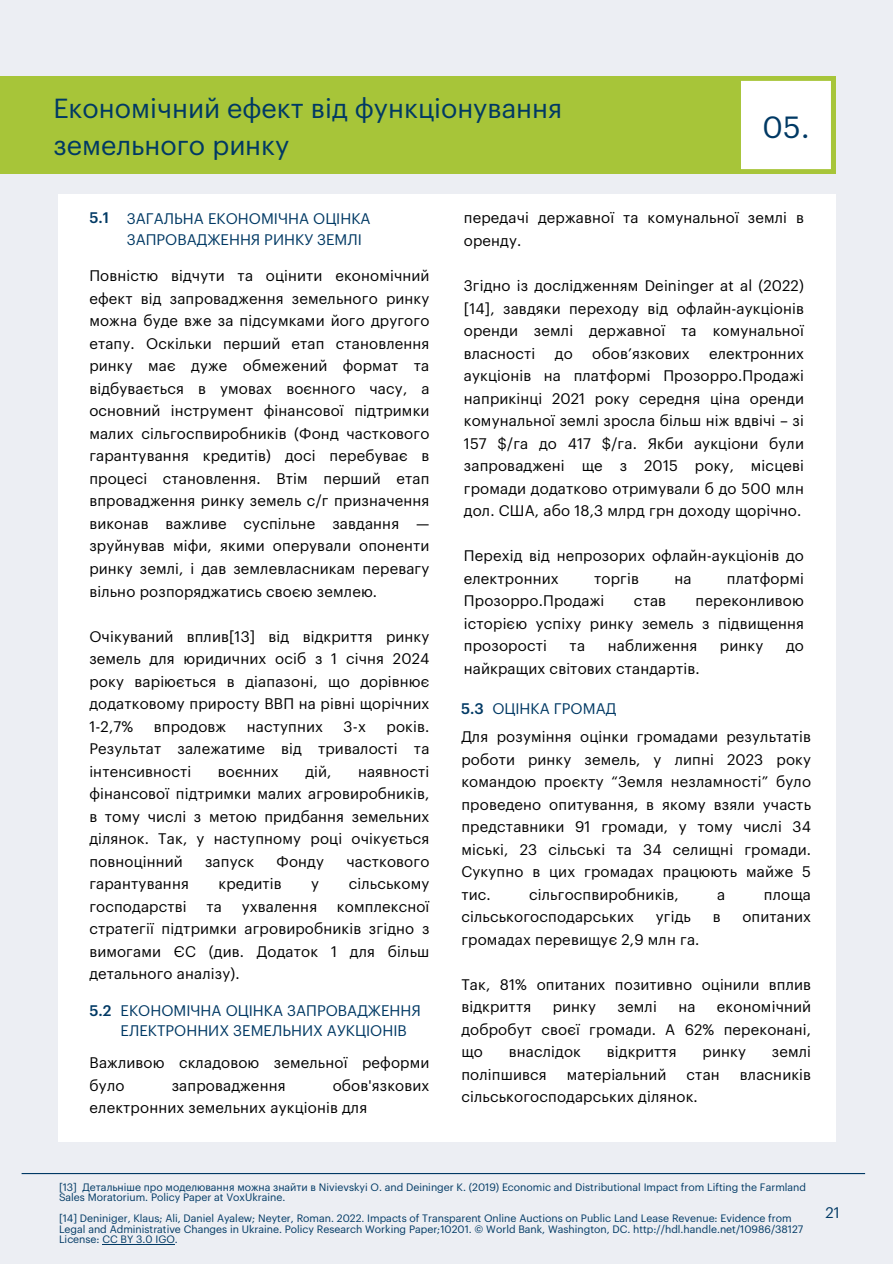
<style>
.page{position:relative;width:893px;height:1264px;background:#fff}
.page>*{position:absolute;margin:0;border:0;box-sizing:border-box;transform-origin:0 0}
.t1{font:30px "Graphik LC";color:#003964}
.t2{font:27px/37.2px "Graphik LC";color:#003964}
.t3{font:15px/22.5px "Graphik LC";letter-spacing:.01em;color:#000;text-align:justify}
.t4{font:15px/20.2px "Graphik LC";color:#003964}
.t5{font:500 15px "Graphik LC";color:#003964}
.t6{font:10.5px/10.5px "Graphik LC";color:#003964}
.s1{font-weight:500;color:#003964}
.s2{color:#003964}
</style>
<div class="page">
<div style="left:0;top:0;width:892px;height:1263px;background:#eceef3"></div>
<hr style="left:22px;top:1172px;width:843px;height:2px;background:#003964">
<div style="left:58px;top:194px;width:777px;height:947px;background:#fff"></div>
<div style="left:0;top:76px;width:803px;height:98px;background:#a7c539"></div>
<svg style="left:741px;top:76px;width:94px;height:97px"></svg>
<hr style="left:102px;top:1244px;width:73px;height:1px;background:#003964">
<h2 class="t2" style="left:53px;top:90px;width:510px">Економічний ефект від функціонування земельного ринку</h2>
<h1 class="t1" style="left:762px;top:114px;width:49px">05.</h1>
<p class="t5" style="left:89px;top:211px;width:21px">5.1</p>
<p class="t4" style="left:127px;top:209px;width:245px">ЗАГАЛЬНА ЕКОНОМІЧНА ОЦІНКА<br>ЗАПРОВАДЖЕННЯ РИНКУ ЗЕМЛІ</p>
<p class="t3" style="left:89px;top:265px;width:341px">Повністю відчути та оцінити економічний ефект від запровадження земельного ринку можна буде вже за підсумками його другого етапу. Оскільки перший етап становлення ринку має дуже обмежений формат та відбувається в умовах воєнного часу, а основний інструмент фінансової підтримки малих сільгоспвиробників (Фонд часткового гарантування кредитів) досі перебуває в процесі становлення. Втім перший етап впровадження ринку земель с/г призначення виконав важливе суспільне завдання — зруйнував міфи, якими оперували опоненти ринку землі, і дав землевласникам перевагу вільно розпоряджатись своєю землею.</p>
<p class="t3" style="left:89px;top:625px;width:341px">Очікуваний вплив[13] від відкриття ринку земель для юридичних осіб з 1 січня 2024 року варіюється в діапазоні, що дорівнює додатковому приросту ВВП на рівні щорічних 1-2,7%</p>
<p class="t3" style="left:89px;top:715px;width:341px;text-indent:297px">років.<br>Результат залежатиме від тривалості та інтенсивності</p>
<p class="t3" style="left:154px;top:715px;width:74px">впродовж</p>
<p class="t3" style="left:247px;top:715px;width:78px">наступних</p>
<p class="t3" style="left:343px;top:715px;width:24px">3-х</p>
<p class="t3" style="left:218px;top:760px;width:62px">воєнних</p>
<p class="t3" style="left:305px;top:760px;width:28px">дій,</p>
<p class="t3" style="left:89px;top:760px;width:341px;text-indent:269px">наявності фінансової підтримки малих агровиробників, в тому числі з метою придбання земельних ділянок. Так, у наступному році очікується повноцінний</p>
<p class="t3" style="left:205px;top:850px;width:51px">запуск</p>
<p class="t3" style="left:276px;top:850px;width:49px">Фонду</p>
<p class="t3" style="left:346px;top:850px;width:84px">часткового</p>
<p class="t3" style="left:89px;top:873px;width:101px">гарантування</p>
<p class="t3" style="left:218px;top:873px;width:65px">кредитів</p>
<p class="t3" style="left:311px;top:873px;width:9px">у</p>
<p class="t3" style="left:349px;top:873px;width:82px">сільському</p>
<p class="t3" style="left:89px;top:895px;width:99px">господарстві</p>
<p class="t3" style="left:206px;top:895px;width:17px">та</p>
<p class="t3" style="left:242px;top:895px;width:77px">ухвалення</p>
<p class="t3" style="left:89px;top:895px;width:341px;text-indent:247px">комплексної стратегії підтримки агровиробників згідно з вимогами ЄС (див. Додаток 1 для більш детального аналізу).</p>
<p class="t5" style="left:89px;top:1003px;width:24px">5.2</p>
<p class="t4" style="left:120px;top:1001px;width:302px">ЕКОНОМІЧНА ОЦІНКА ЗАПРОВАДЖЕННЯ<br>ЕЛЕКТРОННИХ ЗЕМЕЛЬНИХ АУКЦІОНІВ</p>
<p class="t3" style="left:90px;top:1052px;width:341px">Важливою складовою земельної реформи було</p>
<p class="t3" style="left:90px;top:1074px;width:341px;text-indent:243px">обов'язкових електронних земельних аукціонів для</p>
<p class="t3" style="left:172px;top:1074px;width:115px">запровадження</p>
<p class="t3" style="left:464px;top:207px;width:341px">передачі державної та комунальної землі в оренду.</p>
<p class="t3" style="left:464px;top:275px;width:341px">Згідно із дослідженням Deininger at al (2022) [14], завдяки переходу від офлайн-аукціонів оренди землі державної та комунальної власності</p>
<p class="t3" style="left:555px;top:342px;width:19px">до</p>
<p class="t3" style="left:592px;top:342px;width:99px">обов’язкових</p>
<p class="t3" style="left:464px;top:342px;width:341px;text-indent:245px">електронних аукціонів на платформі Прозорро.Продажі наприкінці 2021 року середня ціна оренди комунальної землі зросла більш ніж вдвічі – зі 157 $/га до 417 $/га. Якби аукціони були запроваджені ще з 2015 року, місцеві громади додатково отримували б до 500 млн дол. США, або 18,3 млрд грн доходу щорічно.</p>
<p class="t3" style="left:464px;top:545px;width:341px">Перехід від непрозорих офлайн-аукціонів до електронних</p>
<p class="t3" style="left:594px;top:567px;width:46px">торгів</p>
<p class="t3" style="left:674px;top:567px;width:19px">на</p>
<p class="t3" style="left:726px;top:567px;width:78px">платформі</p>
<p class="t3" style="left:464px;top:590px;width:142px">Прозорро.Продажі</p>
<p class="t3" style="left:634px;top:590px;width:34px">став</p>
<p class="t3" style="left:464px;top:590px;width:341px;text-indent:232px">переконливою історією успіху ринку земель з підвищення прозорості</p>
<p class="t3" style="left:569px;top:635px;width:17px">та</p>
<p class="t3" style="left:607px;top:635px;width:91px">наближення</p>
<p class="t3" style="left:719px;top:635px;width:45px">ринку</p>
<p class="t3" style="left:786px;top:635px;width:19px">до</p>
<p class="t3" style="left:464px;top:657px;width:237px">найкращих світових стандартів.</p>
<p class="t3" style="left:461px;top:695px;width:351px;line-height:28.2px"><span class="s1">5.3</span> <span class="s2">ОЦІНКА ГРОМАД<br></span>Для розуміння оцінки громадами результатів</p>
<p class="t3" style="left:461px;top:748px;width:351px">роботи ринку земель, у липні 2023 року командою проєкту “Земля незламності” було проведено опитування, в якому взяли участь представники 91 громади, у тому числі 34 міські, 23 сільські та 34 селищні громади.<br>Сукупно в цих громадах працюють майже 5 тис.</p>
<p class="t3" style="left:529px;top:883px;width:151px">сільгоспвиробників,</p>
<p class="t3" style="left:717px;top:883px;width:10px">а</p>
<p class="t3" style="left:763px;top:883px;width:49px">площа</p>
<p class="t3" style="left:461px;top:906px;width:174px">сільськогосподарських</p>
<p class="t3" style="left:655px;top:906px;width:37px">угідь</p>
<p class="t3" style="left:712px;top:906px;width:9px">в</p>
<p class="t3" style="left:742px;top:906px;width:70px">опитаних</p>
<p class="t3" style="left:461px;top:928px;width:240px">громадах перевищує 2,9 млн га.</p>
<p class="t3" style="left:461px;top:973px;width:351px">Так, 81% опитаних позитивно оцінили вплив відкриття</p>
<p class="t3" style="left:461px;top:996px;width:351px;text-indent:255px">економічний добробут своєї громади. А 62% переконані, що</p>
<p class="t3" style="left:552px;top:996px;width:45px">ринку</p>
<p class="t3" style="left:617px;top:996px;width:41px">землі</p>
<p class="t3" style="left:678px;top:996px;width:19px">на</p>
<p class="t3" style="left:509px;top:1041px;width:74px">внаслідок</p>
<p class="t3" style="left:606px;top:1041px;width:71px">відкриття</p>
<p class="t3" style="left:702px;top:1041px;width:45px">ринку</p>
<p class="t3" style="left:771px;top:1041px;width:41px">землі</p>
<p class="t3" style="left:461px;top:1063px;width:87px">поліпшився</p>
<p class="t3" style="left:566px;top:1063px;width:101px">матеріальний</p>
<p class="t3" style="left:686px;top:1063px;width:35px">стан</p>
<p class="t3" style="left:739px;top:1063px;width:73px">власників</p>
<p class="t3" style="left:461px;top:1086px;width:238px">сільськогосподарських ділянок.</p>
<p class="t6" style="left:59px;top:1182px;width:748px">[13] Детальніше про моделювання можна знайти в Nivievskyi O. and Deininger K. (2019) Economic and Distributional Impact from Lifting the Farmland<br>Sales Moratorium. Policy Paper at VoxUkraine.</p>
<p class="t6" style="left:59px;top:1213px;width:745px">[14] Deniniger, Klaus; Ali, Daniel Ayalew; Neyter, Roman. 2022. Impacts of Transparent Online Auctions on Public Land Lease Revenue: Evidence from<br>Legal and Administrative Changes in Ukraine. Policy Research Working Paper;10201. © World Bank, Washington, DC. http://hdl.handle.net/10986/38127<br>License: CC BY 3.0 IGO.</p>
<p class="t4" style="left:825px;top:1202px;width:16px">21</p>
</div>
